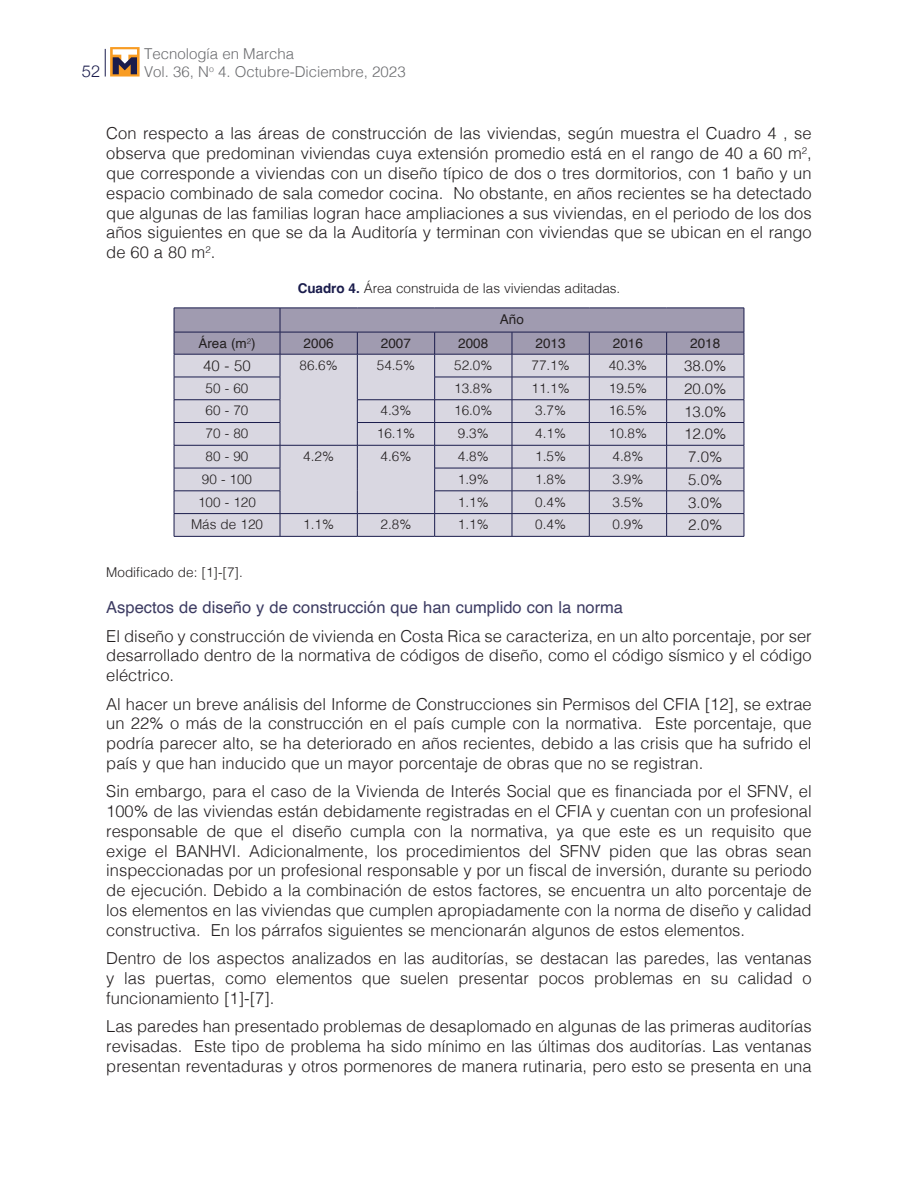
<style>
.page{position:relative;width:918px;height:1188px;background:#fff}
.page>*{position:absolute;margin:0;border:0;box-sizing:border-box;transform-origin:0 0}
.t1{font:300 16.5px/19.8px "Helvetica";color:#231f20;text-align:justify}
.t2{font:16.5px "Helvetica";color:#3c3b62}
.t3{font:300 16.5px "Helvetica Neue";color:#1a1c4c}
.t4{font:300 15px/18px "Helvetica";color:#6c6d70}
.t5{font:300 15px "Helvetica";color:#231f20}
.t6{font:300 13.5px "Helvetica";color:#231f20}
.t7{font:13.5px "Helvetica";color:#231f20}
.s1{font-weight:700;color:#1a1c4c}
</style>
<div class="page">
<svg style="left:105px;top:49px;width:1px;height:28px"></svg>
<svg style="left:110px;top:47px;width:30px;height:30px"></svg>
<svg style="left:113px;top:49px;width:24px;height:25px"></svg>
<svg style="left:174px;top:308px;width:571px;height:228px;background:#c4c2d0"></svg>
<hr style="left:174px;top:536px;width:106px;height:1px;background:#1a1c4c">
<hr style="left:280px;top:536px;width:77px;height:1px;background:#1a1c4c">
<hr style="left:357px;top:536px;width:78px;height:1px;background:#1a1c4c">
<hr style="left:435px;top:536px;width:77px;height:1px;background:#1a1c4c">
<hr style="left:512px;top:536px;width:77px;height:1px;background:#1a1c4c">
<hr style="left:589px;top:536px;width:78px;height:1px;background:#1a1c4c">
<hr style="left:667px;top:536px;width:77px;height:1px;background:#1a1c4c">
<p class="t3" style="left:82px;top:57px;width:20px">52</p>
<p class="t4" style="left:144px;top:43px;width:263px">Tecnología en Marcha<br>Vol. 36, N<sup>o</sup> 4. Octubre-Diciembre, 2023</p>
<p class="t1" style="left:106px;top:122px;width:707px">Con respecto a las áreas de construcción de las viviendas, según muestra el Cuadro 4 , se observa que predominan viviendas cuya extensión promedio está en el rango de 40 a 60 m<sup>2</sup>, que corresponde a viviendas con un diseño típico de dos o tres dormitorios, con 1 baño y un espacio combinado de sala comedor cocina. No obstante, en años recientes se ha detectado que algunas de las familias logran hace ampliaciones a sus viviendas, en el periodo de los dos años siguientes en que se da la Auditoría y terminan con viviendas que se ubican en el rango de 60 a 80 m<sup>2</sup>.</p>
<p class="t6" style="left:298px;top:277px;width:324px"><span class="s1">Cuadro 4.</span> Área construida de las viviendas aditadas.</p>
<p class="t7" style="left:500px;top:309px;width:26px">Año</p>
<p class="t7" style="left:198px;top:333px;width:59px">Área (m<sup>2</sup>)</p>
<p class="t7" style="left:304px;top:333px;width:32px">2006</p>
<p class="t7" style="left:381px;top:333px;width:32px">2007</p>
<p class="t7" style="left:458px;top:333px;width:32px">2008</p>
<p class="t7" style="left:536px;top:333px;width:32px">2013</p>
<p class="t7" style="left:613px;top:333px;width:32px">2016</p>
<p class="t7" style="left:690px;top:333px;width:32px">2018</p>
<p class="t5" style="left:203px;top:353px;width:49px">40 - 50</p>
<p class="t6" style="left:300px;top:354px;width:40px">86.6%</p>
<p class="t6" style="left:377px;top:354px;width:40px">54.5%</p>
<p class="t6" style="left:454px;top:354px;width:40px">52.0%</p>
<p class="t6" style="left:532px;top:354px;width:40px">77.1%</p>
<p class="t6" style="left:609px;top:354px;width:40px">40.3%</p>
<p class="t5" style="left:684px;top:353px;width:44px">38.0%</p>
<p class="t6" style="left:206px;top:376px;width:44px">50 - 60</p>
<p class="t6" style="left:454px;top:376px;width:40px">13.8%</p>
<p class="t6" style="left:532px;top:376px;width:40px">11.1%</p>
<p class="t6" style="left:609px;top:376px;width:40px">19.5%</p>
<p class="t5" style="left:684px;top:376px;width:44px">20.0%</p>
<p class="t6" style="left:206px;top:399px;width:44px">60 - 70</p>
<p class="t6" style="left:381px;top:399px;width:32px">4.3%</p>
<p class="t6" style="left:454px;top:399px;width:40px">16.0%</p>
<p class="t6" style="left:535px;top:399px;width:32px">3.7%</p>
<p class="t6" style="left:609px;top:399px;width:40px">16.5%</p>
<p class="t5" style="left:684px;top:398px;width:44px">13.0%</p>
<p class="t6" style="left:206px;top:422px;width:44px">70 - 80</p>
<p class="t6" style="left:377px;top:422px;width:40px">16.1%</p>
<p class="t6" style="left:458px;top:422px;width:32px">9.3%</p>
<p class="t6" style="left:535px;top:422px;width:32px">4.1%</p>
<p class="t6" style="left:609px;top:422px;width:40px">10.8%</p>
<p class="t5" style="left:684px;top:421px;width:44px">12.0%</p>
<p class="t6" style="left:206px;top:445px;width:44px">80 - 90</p>
<p class="t6" style="left:303px;top:445px;width:32px">4.2%</p>
<p class="t6" style="left:381px;top:445px;width:32px">4.6%</p>
<p class="t6" style="left:458px;top:445px;width:32px">4.8%</p>
<p class="t6" style="left:535px;top:445px;width:32px">1.5%</p>
<p class="t6" style="left:613px;top:445px;width:32px">4.8%</p>
<p class="t5" style="left:688px;top:444px;width:36px">7.0%</p>
<p class="t6" style="left:202px;top:467px;width:52px">90 - 100</p>
<p class="t6" style="left:458px;top:467px;width:32px">1.9%</p>
<p class="t6" style="left:535px;top:467px;width:32px">1.8%</p>
<p class="t6" style="left:613px;top:467px;width:32px">3.9%</p>
<p class="t5" style="left:688px;top:467px;width:36px">5.0%</p>
<p class="t6" style="left:198px;top:490px;width:59px">100 - 120</p>
<p class="t6" style="left:458px;top:490px;width:32px">1.1%</p>
<p class="t6" style="left:535px;top:490px;width:32px">0.4%</p>
<p class="t6" style="left:613px;top:490px;width:32px">3.5%</p>
<p class="t5" style="left:688px;top:490px;width:36px">3.0%</p>
<p class="t6" style="left:191px;top:513px;width:74px">Más de 120</p>
<p class="t6" style="left:303px;top:513px;width:32px">1.1%</p>
<p class="t6" style="left:381px;top:513px;width:32px">2.8%</p>
<p class="t6" style="left:458px;top:513px;width:32px">1.1%</p>
<p class="t6" style="left:535px;top:513px;width:32px">0.4%</p>
<p class="t6" style="left:613px;top:513px;width:32px">0.9%</p>
<p class="t5" style="left:688px;top:512px;width:36px">2.0%</p>
<p class="t6" style="left:106px;top:560px;width:138px">Modificado de: [1]-[7].</p>
<p class="t2" style="left:106px;top:595px;width:518px">Aspectos de diseño y de construcción que han cumplido con la norma</p>
<p class="t1" style="left:106px;top:625px;width:707px">El diseño y construcción de vivienda en Costa Rica se caracteriza, en un alto porcentaje, por ser desarrollado dentro de la normativa de códigos de diseño, como el código sísmico y el código eléctrico.</p>
<p class="t1" style="left:106px;top:693px;width:707px">Al hacer un breve análisis del Informe de Construcciones sin Permisos del CFIA [12], se extrae un 22% o más de la construcción en el país cumple con la normativa. Este porcentaje, que podría parecer alto, se ha deteriorado en años recientes, debido a las crisis que ha sufrido el país y que han inducido que un mayor porcentaje de obras que no se registran.</p>
<p class="t1" style="left:106px;top:780px;width:707px">Sin embargo, para el caso de la Vivienda de Interés Social que es financiada por el SFNV, el 100% de las viviendas están debidamente registradas en el CFIA y cuentan con un profesional responsable de que el diseño cumpla con la normativa, ya que este es un requisito que exige el BANHVI. Adicionalmente, los procedimientos del SFNV piden que las obras sean inspeccionadas por un profesional responsable y por un fiscal de inversión, durante su periodo de ejecución. Debido a la combinación de estos factores, se encuentra un alto porcentaje de los elementos en las viviendas que cumplen apropiadamente con la norma de diseño y calidad constructiva. En los párrafos siguientes se mencionarán algunos de estos elementos.</p>
<p class="t1" style="left:106px;top:947px;width:707px">Dentro de los aspectos analizados en las auditorías, se destacan las paredes, las ventanas y las puertas, como elementos que suelen presentar pocos problemas en su calidad o funcionamiento [1]-[7].</p>
<p class="t1" style="left:106px;top:1015px;width:707px">Las paredes han presentado problemas de desaplomado en algunas de las primeras auditorías revisadas. Este tipo de problema ha sido mínimo en las últimas dos auditorías. Las ventanas presentan reventaduras y otros pormenores de manera rutinaria, pero esto se presenta en una</p>
</div>
